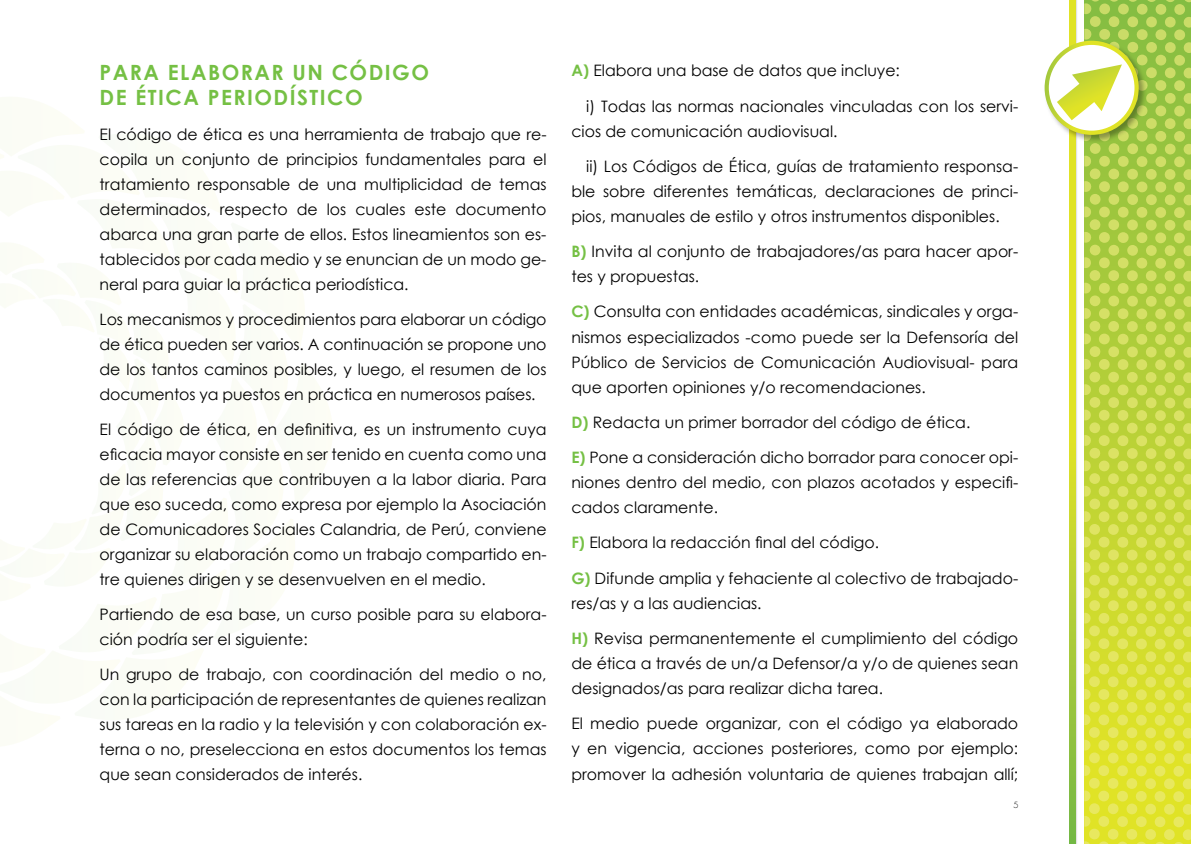
<style>
.page{position:relative;width:1191px;height:844px;background:#fff}
.page>*{position:absolute;margin:0;border:0;box-sizing:border-box;transform-origin:0 0}
.t1{font:700 21px/25px "Century Gothic";letter-spacing:.07em;color:#75c044}
.t2{font:15.75px/25px "Century Gothic";color:#000;text-align:justify}
.t3{font:300 8.75px "Geosans";color:#000}
.s1{font-weight:700;color:#75c044}
</style>
<div class="page">
<svg style="left:0;top:122px;width:332px;height:604px"></svg>
<svg style="left:1084px;top:0;width:107px;height:843px;background:#c6d846"></svg>
<div style="left:1069px;top:0;width:9px;height:843px;background:#000;opacity:.25"></div>
<svg style="left:1069px;top:0;width:6px;height:843px;background:#c2d630"></svg>
<div style="left:1043px;top:40px;width:103px;height:103px;background:#000;opacity:.34"></div>
<svg style="left:1044px;top:41px;width:94px;height:94px"></svg>
<h1 class="t1" style="left:100px;top:59px;width:331px">PARA ELABORAR UN CÓDIGO<br>DE ÉTICA PERIODÍSTICO</h1>
<p class="t2" style="left:100px;top:122px;width:448px">El código de ética es una herramienta de trabajo que re&shy;copila un conjunto de principios fundamentales para el tratamiento responsable de una multiplicidad de temas determinados, respecto de los cuales este documento abarca una gran parte de ellos. Estos lineamientos son es&shy;tablecidos por cada medio y se enuncian de un modo ge&shy;neral para guiar la práctica periodística.</p>
<p class="t2" style="left:100px;top:306px;width:448px">Los mecanismos y procedimientos para elaborar un código de ética pueden ser varios. A continuación se propone uno de los tantos caminos posibles, y luego, el resumen de los documentos ya puestos en práctica en numerosos países.</p>
<p class="t2" style="left:100px;top:416px;width:448px">El código de ética, en definitiva, es un instrumento cuya eficacia mayor consiste en ser tenido en cuenta como una de las referencias que contribuyen a la labor diaria. Para que eso suceda, como expresa por ejemplo la Asociación de Comunicadores Sociales Calandria, de Perú, conviene organizar su elaboración como un trabajo compartido en&shy;tre quienes dirigen y se desenvuelven en el medio.</p>
<p class="t2" style="left:100px;top:601px;width:448px">Partiendo de esa base, un curso posible para su elabora&shy;ción podría ser el siguiente:</p>
<p class="t2" style="left:100px;top:661px;width:448px">Un grupo de trabajo, con coordinación del medio o no, con la participación de representantes de quienes realizan sus tareas en la radio y la televisión y con colaboración ex&shy;terna o no, preselecciona en estos documentos los temas que sean considerados de interés.</p>
<p class="t2" style="left:571px;top:58px;width:330px"><span class="s1">A)</span> Elabora una base de datos que incluye:</p>
<p class="t2" style="left:571px;top:93px;width:448px;text-indent:15px">i) Todas las normas nacionales vinculadas con los servi&shy;cios de comunicación audiovisual.</p>
<p class="t2" style="left:571px;top:153px;width:448px;text-indent:15px">ii) Los Códigos de Ética, guías de tratamiento responsa&shy;ble sobre diferentes temáticas, declaraciones de princi&shy;pios, manuales de estilo y otros instrumentos disponibles.</p>
<p class="t2" style="left:571px;top:238px;width:448px"><span class="s1">B)</span> Invita al conjunto de trabajadores/as para hacer apor&shy;tes y propuestas.</p>
<p class="t2" style="left:571px;top:299px;width:448px"><span class="s1">C)</span> Consulta con entidades académicas, sindicales y orga&shy;nismos especializados -como puede ser la Defensoría del Público de Servicios de Comunicación Audiovisual- para que aporten opiniones y/o recomendaciones.</p>
<p class="t2" style="left:571px;top:409px;width:400px"><span class="s1">D)</span> Redacta un primer borrador del código de ética.</p>
<p class="t2" style="left:571px;top:444px;width:448px"><span class="s1">E)</span> Pone a consideración dicho borrador para conocer opi&shy;niones dentro del medio, con plazos acotados y especifi&shy;cados claramente.</p>
<p class="t2" style="left:571px;top:530px;width:309px"><span class="s1">F)</span> Elabora la redacción final del código.</p>
<p class="t2" style="left:571px;top:565px;width:448px"><span class="s1">G)</span> Difunde amplia y fehaciente al colectivo de trabajado&shy;res/as y a las audiencias.</p>
<p class="t2" style="left:571px;top:625px;width:448px"><span class="s1">H)</span> Revisa permanentemente el cumplimiento del código de ética a través de un/a Defensor/a y/o de quienes sean designados/as para realizar dicha tarea.</p>
<p class="t2" style="left:571px;top:710px;width:448px">El medio puede organizar, con el código ya elaborado y en vigencia, acciones posteriores, como por ejemplo: promover la adhesión voluntaria de quienes trabajan allí;</p>
<p class="t3" style="left:1013px;top:800px;width:6px">5</p>
</div>
